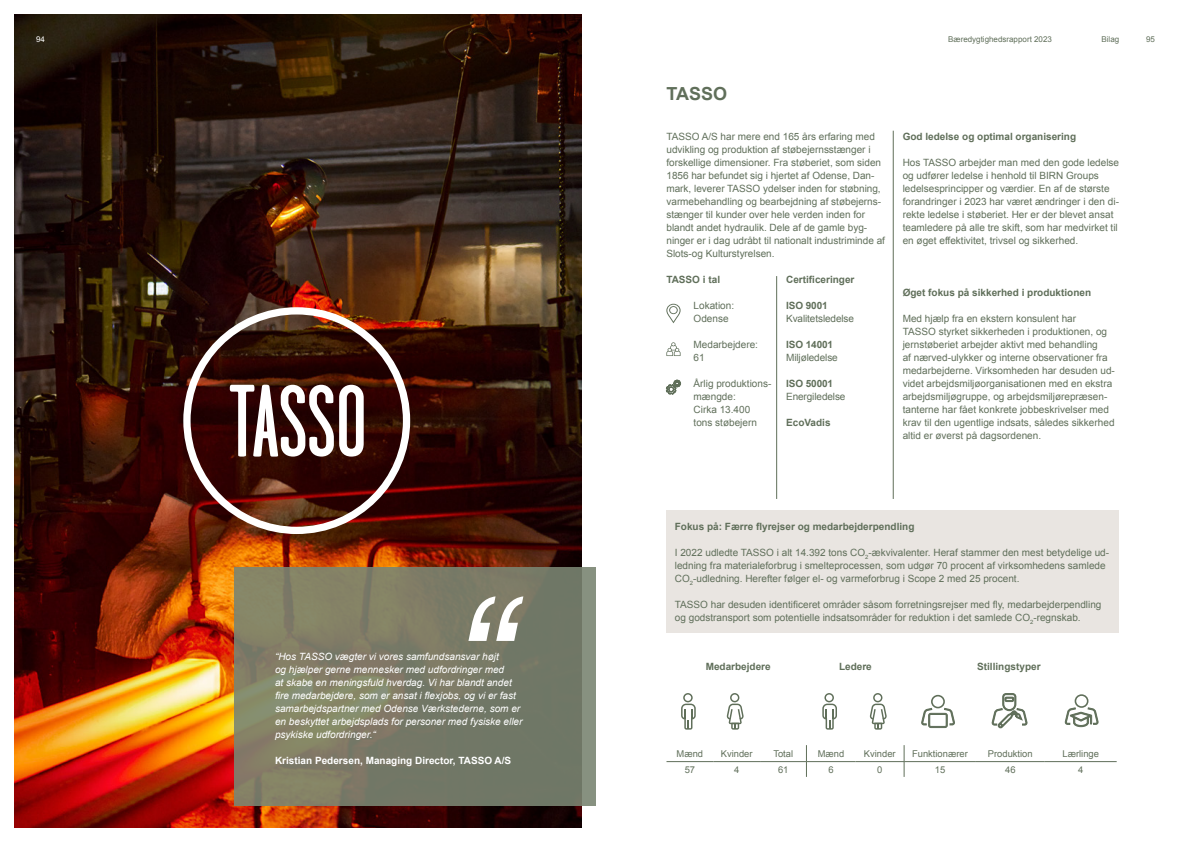
<style>
.page{position:relative;width:1191px;height:842px;background:#fff}
.page>*{position:absolute;margin:0;border:0;box-sizing:border-box;transform-origin:0 0}
.t1{font:700 18px "Arial";color:#606f5a}
.t2{font:10px/13px "Arial";color:#606f5a}
.t3{font:italic 10px/13px "Arial";color:#fff}
.t4{font:700 10px "Arial";color:#606f5a}
.t5{font:700 10px "Arial";color:#fff}
.t6{font:9.4px "Arial";color:#606f5a}
.t7{font:8px "Arial";color:#606f5a}
.t8{font:8px "Arial";color:#fff}
</style>
<div class="page">
<hr style="left:776px;top:276px;width:1px;height:223px;background:#606f5a">
<hr style="left:893px;top:131px;width:1px;height:368px;background:#606f5a">
<svg style="left:666px;top:304px;width:14px;height:19px"></svg>
<svg style="left:666px;top:342px;width:14px;height:14px"></svg>
<svg style="left:666px;top:379px;width:15px;height:16px"></svg>
<div style="left:666px;top:511px;width:453px;height:122px;background:#e9e5e1"></div>
<img style="left:14px;top:14px;width:567px;height:814px">
<svg style="left:183px;top:307px;width:227px;height:227px;background:#542c23"></svg>
<svg style="left:230px;top:385px;width:134px;height:72px"></svg>
<svg style="left:234px;top:568px;width:361px;height:238px;background:#7b7d67"></svg>
<svg style="left:468px;top:596px;width:55px;height:45px"></svg>
<svg style="left:806px;top:745px;width:1px;height:32px"></svg>
<svg style="left:904px;top:745px;width:1px;height:32px"></svg>
<hr style="left:666px;top:761px;width:47px;height:1px;background:#606f5a">
<hr style="left:713px;top:761px;width:47px;height:1px;background:#606f5a">
<hr style="left:760px;top:761px;width:46px;height:1px;background:#606f5a">
<hr style="left:806px;top:761px;width:49px;height:1px;background:#606f5a">
<hr style="left:855px;top:761px;width:49px;height:1px;background:#606f5a">
<hr style="left:904px;top:761px;width:72px;height:1px;background:#606f5a">
<hr style="left:976px;top:761px;width:68px;height:1px;background:#606f5a">
<hr style="left:1044px;top:761px;width:72px;height:1px;background:#606f5a">
<svg style="left:681px;top:693px;width:14px;height:37px"></svg>
<svg style="left:822px;top:693px;width:15px;height:37px"></svg>
<svg style="left:726px;top:693px;width:17px;height:37px"></svg>
<svg style="left:869px;top:693px;width:17px;height:37px"></svg>
<div style="left:931px;top:695px;width:14px;height:13px;border:2px solid #606f5a;border-radius:50%"></div>
<svg style="left:921px;top:708px;width:34px;height:20px"></svg>
<svg style="left:991px;top:693px;width:36px;height:35px"></svg>
<div style="left:1074px;top:694px;width:14px;height:14px;border:2px solid #606f5a;border-radius:50%"></div>
<svg style="left:1064px;top:707px;width:34px;height:20px"></svg>
<p class="t8" style="left:36px;top:34px;width:10px">94</p>
<p class="t3" style="left:275px;top:650px;width:249px">“Hos TASSO vægter vi vores samfundsansvar højt<br>og hjælper gerne mennesker med udfordringer med<br>at skabe en meningsfuld hverdag. Vi har blandt andet fire medarbejdere, som er ansat i flexjobs, og vi er fast samarbejdspartner med Odense Værkstederne, som er en beskyttet arbejdsplads for personer med fysiske eller psykiske udfordringer.“</p>
<p class="t5" style="left:275px;top:754px;width:238px">Kristian Pedersen, Managing Director, TASSO A/S</p>
<p class="t7" style="left:948px;top:34px;width:105px">Bæredygtighedsrapport 2023</p>
<p class="t7" style="left:1101px;top:34px;width:19px">Bilag</p>
<p class="t7" style="left:1146px;top:34px;width:10px">95</p>
<h1 class="t1" style="left:666px;top:82px;width:62px">TASSO</h1>
<p class="t2" style="left:666px;top:130px;width:220px">TASSO A/S har mere end 165 års erfaring med udvikling og produktion af støbejernsstænger i forskellige dimensioner. Fra støberiet, som siden 1856 har befundet sig i hjertet af Odense, Dan&shy;mark, leverer TASSO ydelser inden for støbning, varmebehandling og bearbejdning af støbejerns&shy;stænger til kunder over hele verden inden for blandt andet hydraulik. Dele af de gamle byg&shy;ninger er i dag udråbt til nationalt industriminde af Slots-og Kulturstyrelsen.</p>
<p class="t4" style="left:786px;top:273px;width:70px">Certificeringer</p>
<p class="t4" style="left:786px;top:299px;width:43px">ISO 9001</p>
<p class="t2" style="left:786px;top:312px;width:69px">Kvalitetsledelse</p>
<p class="t4" style="left:786px;top:338px;width:49px">ISO 14001</p>
<p class="t2" style="left:786px;top:351px;width:53px">Miljøledelse</p>
<p class="t4" style="left:786px;top:377px;width:49px">ISO 50001</p>
<p class="t2" style="left:786px;top:390px;width:61px">Energiledelse</p>
<p class="t4" style="left:786px;top:416px;width:46px">EcoVadis</p>
<p class="t4" style="left:666px;top:273px;width:55px">TASSO i tal</p>
<p class="t2" style="left:693px;top:299px;width:42px">Lokation:<br>Odense</p>
<p class="t2" style="left:693px;top:338px;width:66px">Medarbejdere:<br>61</p>
<p class="t2" style="left:693px;top:377px;width:79px">Årlig produktions&shy;mængde:<br>Cirka 13.400 tons støbejern</p>
<p class="t4" style="left:902px;top:130px;width:175px">God ledelse og optimal organisering</p>
<p class="t2" style="left:902px;top:156px;width:218px">Hos TASSO arbejder man med den gode ledelse og udfører ledelse i henhold til BIRN Groups ledelsesprincipper og værdier. En af de største forandringer i 2023 har været ændringer i den di&shy;rekte ledelse i støberiet. Her er der blevet ansat teamledere på alle tre skift, som har medvirket til en øget effektivitet, trivsel og sikkerhed.</p>
<p class="t4" style="left:902px;top:286px;width:190px">Øget fokus på sikkerhed i produktionen</p>
<p class="t2" style="left:902px;top:312px;width:214px">Med hjælp fra en ekstern konsulent har<br>TASSO styrket sikkerheden i produktionen, og jernstøberiet arbejder aktivt med behandling<br>af nærved-ulykker og interne observationer fra medarbejderne. Virksomheden har desuden ud&shy;videt arbejdsmiljøorganisationen med en ekstra arbejdsmiljøgruppe, og arbejdsmiljørepræsen&shy;tanterne har fået konkrete jobbeskrivelser med krav til den ugentlige indsats, således sikkerhed altid er øverst på dagsordenen.</p>
<p class="t4" style="left:675px;top:520px;width:241px">Fokus på: Færre flyrejser og medarbejderpendling</p>
<p class="t2" style="left:675px;top:546px;width:436px">I 2022 udledte TASSO i alt 14.392 tons CO<sub>2</sub>-ækvivalenter. Heraf stammer den mest betydelige ud&shy;ledning fra materialeforbrug i smelteprocessen, som udgør 70 procent af virksomhedens samlede<br>CO<sub>2</sub>-udledning. Herefter følger el- og varmeforbrug i Scope 2 med 25 procent.</p>
<p class="t2" style="left:675px;top:598px;width:428px">TASSO har desuden identificeret områder såsom forretningsrejser med fly, medarbejderpendling og godstransport som potentielle indsatsområder for reduktion i det samlede CO<sub>2</sub>-regnskab.</p>
<p class="t4" style="left:705px;top:660px;width:67px">Medarbejdere</p>
<p class="t4" style="left:839px;top:660px;width:34px">Ledere</p>
<p class="t4" style="left:977px;top:660px;width:65px">Stillingstyper</p>
<p class="t6" style="left:676px;top:747px;width:28px">Mænd</p>
<p class="t6" style="left:721px;top:747px;width:33px">Kvinder</p>
<p class="t6" style="left:773px;top:747px;width:21px">Total</p>
<p class="t6" style="left:817px;top:747px;width:28px">Mænd</p>
<p class="t6" style="left:864px;top:747px;width:33px">Kvinder</p>
<p class="t6" style="left:912px;top:747px;width:57px">Funktionærer</p>
<p class="t6" style="left:988px;top:747px;width:46px">Produktion</p>
<p class="t6" style="left:1062px;top:747px;width:38px">Lærlinge</p>
<p class="t6" style="left:684px;top:763px;width:12px">57</p>
<p class="t6" style="left:734px;top:763px;width:7px">4</p>
<p class="t6" style="left:778px;top:763px;width:12px">61</p>
<p class="t6" style="left:828px;top:763px;width:7px">6</p>
<p class="t6" style="left:877px;top:763px;width:7px">0</p>
<p class="t6" style="left:934px;top:763px;width:12px">15</p>
<p class="t6" style="left:1005px;top:763px;width:12px">46</p>
<p class="t6" style="left:1078px;top:763px;width:7px">4</p>
</div>
